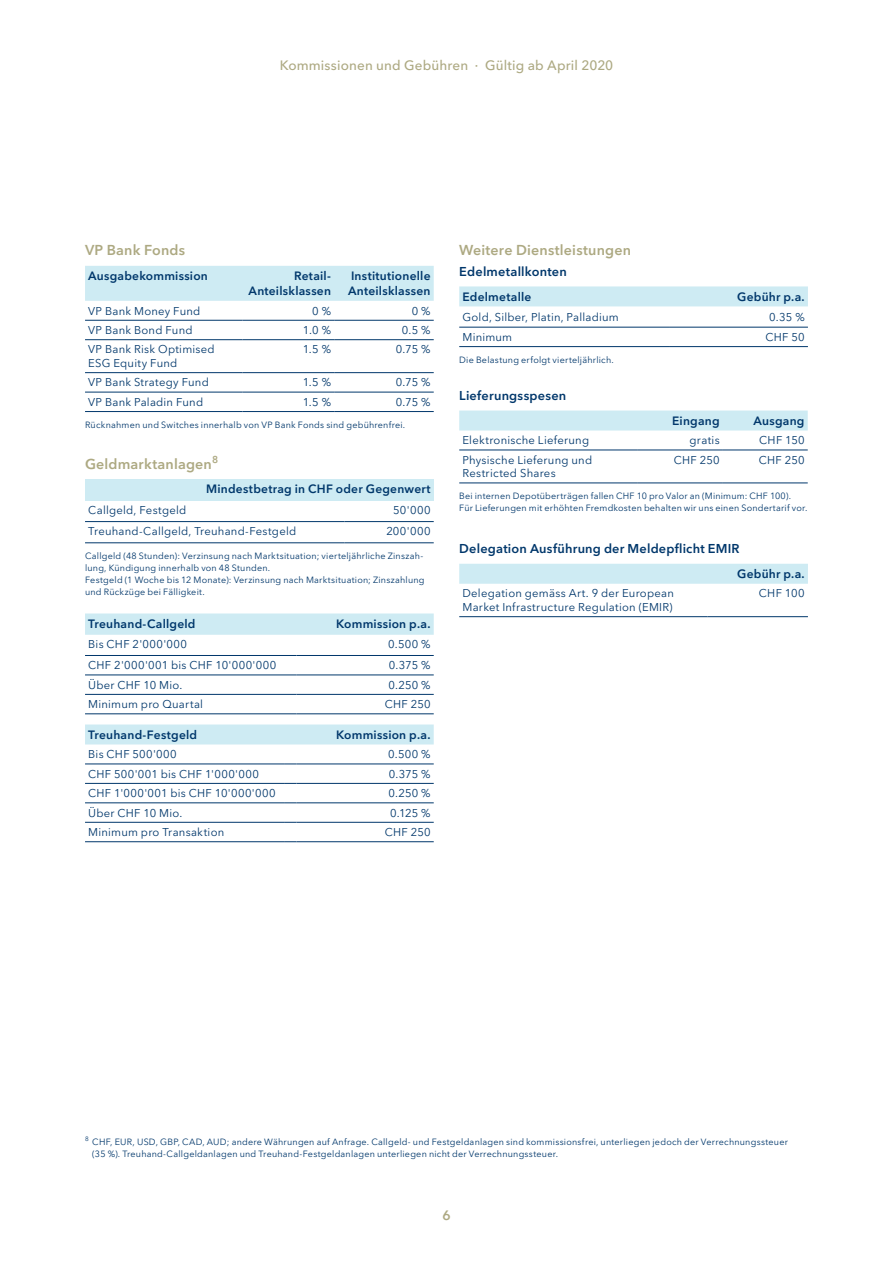
<style>
.page{position:relative;width:893px;height:1263px;background:#fff}
.page>*{position:absolute;margin:0;border:0;box-sizing:border-box;transform-origin:0 0}
.t1{font:600 14.25px "VP Next";letter-spacing:.015em;color:#ada982}
.t2{font:500 13.5px "VP Next";letter-spacing:.01em;color:#ada982}
.t3{font:600 13.5px "VP Next";color:#ada982}
.t4{font:600 12.75px "VP Next";letter-spacing:.015em;color:#00376b}
.t5{font:600 12px/15px "VP Next";letter-spacing:.02em;color:#00376b;text-align:right}
.t6{font:11.25px/13.5px "VP Next";letter-spacing:.02em;color:#00376b}
.t7{font:9px/12px "VP Next";letter-spacing:.025em;color:#00376b}
</style>
<div class="page">
<div style="left:85px;top:266px;width:349px;height:35px;background:#ceebf3"></div>
<hr style="left:334px;top:320px;width:100px;height:1px;background:#00376b">
<hr style="left:334px;top:339px;width:100px;height:1px;background:#00376b">
<hr style="left:334px;top:372px;width:100px;height:1px;background:#00376b">
<hr style="left:334px;top:411px;width:100px;height:1px;background:#00376b">
<hr style="left:85px;top:320px;width:157px;height:1px;background:#00376b">
<hr style="left:242px;top:320px;width:92px;height:1px;background:#00376b">
<hr style="left:85px;top:339px;width:157px;height:1px;background:#00376b">
<hr style="left:242px;top:339px;width:92px;height:1px;background:#00376b">
<hr style="left:85px;top:372px;width:157px;height:1px;background:#00376b">
<hr style="left:242px;top:372px;width:92px;height:1px;background:#00376b">
<hr style="left:85px;top:392px;width:157px;height:1px;background:#00376b">
<hr style="left:85px;top:411px;width:157px;height:1px;background:#00376b">
<hr style="left:242px;top:411px;width:92px;height:1px;background:#00376b">
<hr style="left:242px;top:392px;width:92px;height:1px;background:#00376b">
<hr style="left:334px;top:392px;width:100px;height:1px;background:#00376b">
<div style="left:85px;top:479px;width:349px;height:21px;background:#ceebf3"></div>
<hr style="left:85px;top:521px;width:259px;height:1px;background:#00376b">
<hr style="left:344px;top:521px;width:90px;height:1px;background:#00376b">
<hr style="left:85px;top:542px;width:259px;height:1px;background:#00376b">
<hr style="left:344px;top:542px;width:90px;height:1px;background:#00376b">
<svg style="left:85px;top:613px;width:349px;height:22px;background:#cfebf3"></svg>
<hr style="left:296px;top:655px;width:138px;height:1px;background:#00376b">
<hr style="left:85px;top:655px;width:211px;height:1px;background:#00376b">
<hr style="left:85px;top:675px;width:211px;height:1px;background:#00376b">
<hr style="left:85px;top:694px;width:211px;height:1px;background:#00376b">
<hr style="left:296px;top:675px;width:138px;height:1px;background:#00376b">
<hr style="left:296px;top:694px;width:138px;height:1px;background:#00376b">
<hr style="left:85px;top:713px;width:211px;height:1px;background:#00376b">
<hr style="left:296px;top:713px;width:138px;height:1px;background:#00376b">
<div style="left:85px;top:724px;width:349px;height:20px;background:#ceebf3"></div>
<hr style="left:85px;top:783px;width:200px;height:1px;background:#00376b">
<hr style="left:296px;top:783px;width:138px;height:1px;background:#00376b">
<hr style="left:85px;top:802px;width:200px;height:1px;background:#00376b">
<hr style="left:296px;top:802px;width:138px;height:1px;background:#00376b">
<hr style="left:85px;top:822px;width:200px;height:1px;background:#00376b">
<hr style="left:296px;top:822px;width:138px;height:1px;background:#00376b">
<hr style="left:85px;top:841px;width:200px;height:1px;background:#00376b">
<hr style="left:296px;top:841px;width:138px;height:1px;background:#00376b">
<hr style="left:85px;top:764px;width:200px;height:1px;background:#00376b">
<hr style="left:296px;top:764px;width:138px;height:1px;background:#00376b">
<div style="left:459px;top:286px;width:349px;height:20px;background:#ceebf3"></div>
<hr style="left:669px;top:346px;width:139px;height:1px;background:#00376b">
<hr style="left:459px;top:346px;width:210px;height:1px;background:#00376b">
<hr style="left:669px;top:327px;width:139px;height:1px;background:#00376b">
<hr style="left:459px;top:327px;width:210px;height:1px;background:#00376b">
<div style="left:459px;top:411px;width:349px;height:19px;background:#ceebf3"></div>
<hr style="left:638px;top:450px;width:85px;height:1px;background:#00376b">
<hr style="left:723px;top:450px;width:85px;height:1px;background:#00376b">
<hr style="left:459px;top:450px;width:179px;height:1px;background:#00376b">
<hr style="left:723px;top:483px;width:85px;height:1px;background:#00376b">
<hr style="left:459px;top:483px;width:179px;height:1px;background:#00376b">
<hr style="left:638px;top:483px;width:85px;height:1px;background:#00376b">
<div style="left:459px;top:564px;width:349px;height:20px;background:#ceebf3"></div>
<hr style="left:707px;top:616px;width:101px;height:1px;background:#00376b">
<hr style="left:459px;top:616px;width:248px;height:1px;background:#00376b">
<h2 class="t2" style="left:280px;top:57px;width:335px">Kommissionen und Gebühren · Gültig ab April 2020</h2>
<h1 class="t1" style="left:85px;top:242px;width:102px">VP Bank Fonds</h1>
<h3 class="t5" style="left:88px;top:268px;width:121px">Ausgabekommission</h3>
<h3 class="t5" style="left:249px;top:268px;width:84px">Retail-<br>Anteilsklassen</h3>
<h3 class="t5" style="left:348px;top:268px;width:84px;text-align:left">Institutionelle<br>Anteilsklassen</h3>
<p class="t6" style="left:88px;top:304px;width:114px">VP Bank Money Fund</p>
<p class="t6" style="left:312px;top:304px;width:20px">0 %</p>
<p class="t6" style="left:412px;top:304px;width:20px">0 %</p>
<p class="t6" style="left:88px;top:323px;width:106px">VP Bank Bond Fund</p>
<p class="t6" style="left:303px;top:323px;width:30px">1.0 %</p>
<p class="t6" style="left:402px;top:323px;width:30px">0.5 %</p>
<p class="t6" style="left:88px;top:343px;width:128px">VP Bank Risk Optimised<br>ESG Equity Fund</p>
<p class="t6" style="left:303px;top:343px;width:30px">1.5 %</p>
<p class="t6" style="left:396px;top:343px;width:36px">0.75 %</p>
<p class="t6" style="left:88px;top:376px;width:122px">VP Bank Strategy Fund</p>
<p class="t6" style="left:303px;top:376px;width:30px">1.5 %</p>
<p class="t6" style="left:396px;top:376px;width:36px">0.75 %</p>
<p class="t6" style="left:88px;top:395px;width:116px">VP Bank Paladin Fund</p>
<p class="t6" style="left:303px;top:395px;width:30px">1.5 %</p>
<p class="t6" style="left:396px;top:395px;width:36px">0.75 %</p>
<p class="t7" style="left:85px;top:419px;width:322px">Rücknahmen und Switches innerhalb von VP Bank Fonds sind gebührenfrei.</p>
<h1 class="t1" style="left:85px;top:455px;width:135px">Geldmarktanlagen<sup>8</sup></h1>
<h3 class="t5" style="left:206px;top:482px;width:226px">Mindestbetrag in CHF oder Gegenwert</h3>
<p class="t6" style="left:88px;top:503px;width:100px">Callgeld, Festgeld</p>
<p class="t6" style="left:393px;top:503px;width:39px">50'000</p>
<p class="t6" style="left:88px;top:525px;width:210px">Treuhand-Callgeld, Treuhand-Festgeld</p>
<p class="t6" style="left:386px;top:525px;width:46px">200'000</p>
<p class="t7" style="left:85px;top:550px;width:341px">Callgeld (48 Stunden): Verzinsung nach Marktsituation; vierteljährliche Zinszah&shy;lung, Kündigung innerhalb von 48 Stunden.<br>Festgeld (1 Woche bis 12 Monate): Verzinsung nach Marktsituation; Zinszahlung und Rückzüge bei Fälligkeit.</p>
<h3 class="t5" style="left:88px;top:616px;width:109px">Treuhand-Callgeld</h3>
<h3 class="t5" style="left:336px;top:616px;width:96px">Kommission p.a.</h3>
<p class="t6" style="left:88px;top:638px;width:100px">Bis CHF 2'000'000</p>
<p class="t6" style="left:388px;top:638px;width:44px">0.500 %</p>
<p class="t6" style="left:88px;top:658px;width:190px">CHF 2'000'001 bis CHF 10'000'000</p>
<p class="t6" style="left:389px;top:658px;width:43px">0.375 %</p>
<p class="t6" style="left:88px;top:678px;width:96px">Über CHF 10 Mio.</p>
<p class="t6" style="left:388px;top:678px;width:44px">0.250 %</p>
<p class="t6" style="left:88px;top:697px;width:116px">Minimum pro Quartal</p>
<p class="t6" style="left:385px;top:697px;width:47px">CHF 250</p>
<h3 class="t5" style="left:88px;top:727px;width:110px">Treuhand-Festgeld</h3>
<h3 class="t5" style="left:336px;top:727px;width:96px">Kommission p.a.</h3>
<p class="t6" style="left:88px;top:747px;width:90px">Bis CHF 500'000</p>
<p class="t6" style="left:388px;top:747px;width:44px">0.500 %</p>
<p class="t6" style="left:88px;top:767px;width:172px">CHF 500'001 bis CHF 1'000'000</p>
<p class="t6" style="left:389px;top:767px;width:43px">0.375 %</p>
<p class="t6" style="left:88px;top:786px;width:189px">CHF 1'000'001 bis CHF 10'000'000</p>
<p class="t6" style="left:388px;top:786px;width:44px">0.250 %</p>
<p class="t6" style="left:88px;top:806px;width:96px">Über CHF 10 Mio.</p>
<p class="t6" style="left:390px;top:806px;width:42px">0.125 %</p>
<p class="t6" style="left:88px;top:825px;width:138px">Minimum pro Transaktion</p>
<p class="t6" style="left:385px;top:825px;width:47px">CHF 250</p>
<h1 class="t1" style="left:459px;top:242px;width:173px">Weitere Dienstleistungen</h1>
<h3 class="t4" style="left:459px;top:264px;width:109px">Edelmetallkonten</h3>
<h3 class="t5" style="left:462px;top:289px;width:70px">Edelmetalle</h3>
<h3 class="t5" style="left:737px;top:289px;width:69px">Gebühr p.a.</h3>
<p class="t6" style="left:462px;top:310px;width:158px">Gold, Silber, Platin, Palladium</p>
<p class="t6" style="left:769px;top:310px;width:37px">0.35 %</p>
<p class="t6" style="left:462px;top:330px;width:51px">Minimum</p>
<p class="t6" style="left:765px;top:330px;width:41px">CHF 50</p>
<p class="t7" style="left:459px;top:354px;width:156px">Die Belastung erfolgt vierteljährlich.</p>
<h3 class="t4" style="left:459px;top:388px;width:109px">Lieferungsspesen</h3>
<h3 class="t5" style="left:672px;top:413px;width:49px">Eingang</h3>
<h3 class="t5" style="left:754px;top:413px;width:52px">Ausgang</h3>
<p class="t6" style="left:462px;top:434px;width:128px">Elektronische Lieferung</p>
<p class="t6" style="left:690px;top:434px;width:32px">gratis</p>
<p class="t6" style="left:759px;top:434px;width:47px">CHF 150</p>
<p class="t6" style="left:462px;top:453px;width:131px">Physische Lieferung und<br>Restricted Shares</p>
<p class="t6" style="left:674px;top:453px;width:47px">CHF 250</p>
<p class="t6" style="left:759px;top:453px;width:47px">CHF 250</p>
<p class="t7" style="left:459px;top:490px;width:350px">Bei internen Depotüberträgen fallen CHF 10 pro Valor an (Minimum: CHF 100).<br>Für Lieferungen mit erhöhten Fremdkosten behalten wir uns einen Sondertarif vor.</p>
<h3 class="t4" style="left:459px;top:541px;width:282px">Delegation Ausführung der Meldepflicht EMIR</h3>
<h3 class="t5" style="left:737px;top:566px;width:69px">Gebühr p.a.</h3>
<p class="t6" style="left:462px;top:587px;width:213px">Delegation gemäss Art. 9 der European<br>Market Infrastructure Regulation (EMIR)</p>
<p class="t6" style="left:759px;top:587px;width:47px">CHF 100</p>
<p class="t7" style="left:92px;top:1135px;width:697px;text-indent:-7px"><sup>8</sup> CHF, EUR, USD, GBP, CAD, AUD; andere Währungen auf Anfrage. Callgeld- und Festgeldanlagen sind kommissionsfrei, unterliegen jedoch der Verrechnungssteuer (35 %). Treuhand-Callgeldanlagen und Treuhand-Festgeldanlagen unterliegen nicht der Verrechnungssteuer.</p>
<h2 class="t3" style="left:442px;top:1207px;width:10px">6</h2>
</div>
